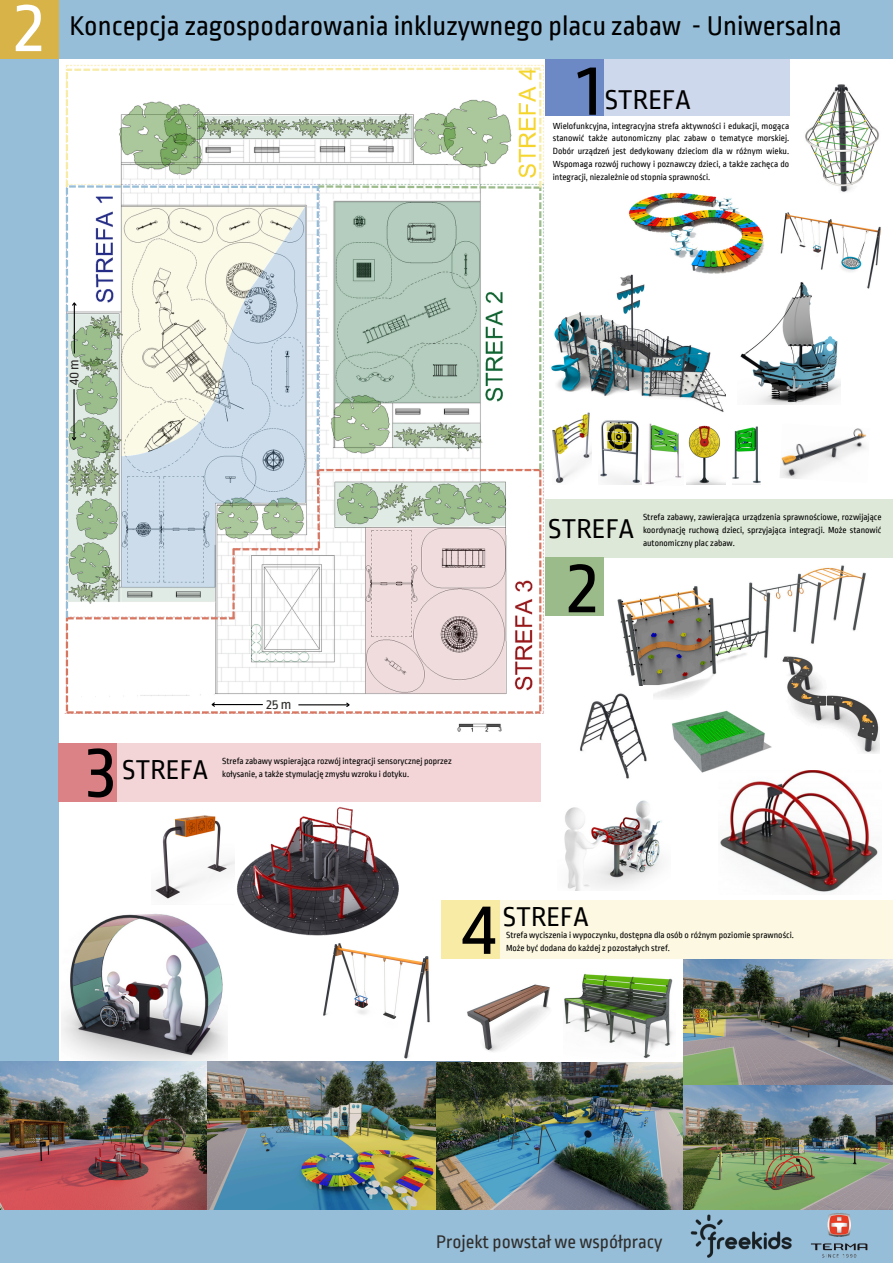
<style>
.page{position:relative;width:893px;height:1263px;background:#fff}
.page>*{position:absolute;margin:0;border:0;box-sizing:border-box;transform-origin:0 0}
.t1{font:78.53px "Ropa Sans";color:#000}
.t2{font:75.97px "Ropa Sans";color:#fff}
.t3{font:28.58px "Ropa Sans";color:#000}
.t4{font:19.27px "Ropa Sans";color:#302e2d}
.t5{font:14.33px "Ropa Sans";letter-spacing:.09em;color:#302e2d}
.t6{font:9.23px/12.9px "Ropa Sans";color:#000;text-align:justify}
</style>
<div class="page">
<img style="left:58px;top:58px;width:553px;height:686px">
<div style="left:545px;top:500px;width:348px;height:58px;background:#dee8d8"></div>
<div style="left:117px;top:743px;width:423px;height:59px;background:#f3d5d7"></div>
<div style="left:545px;top:557px;width:59px;height:59px;background:#9cbb8a"></div>
<img style="left:617px;top:565px;width:249px;height:133px">
<div style="left:603px;top:58px;width:186px;height:58px;background:#ced8ec"></div>
<div style="left:545px;top:58px;width:59px;height:58px;background:#6c89c6"></div>
<div style="left:0;top:58px;width:58px;height:1205px;background:#96bed8"></div>
<img style="left:545px;top:270px;width:181px;height:151px">
<img style="left:805px;top:84px;width:74px;height:108px">
<div style="left:58px;top:0;width:835px;height:58px;background:#96bed8"></div>
<div style="left:499px;top:900px;width:394px;height:59px;background:#fcf8e1"></div>
<img style="left:467px;top:984px;width:83px;height:68px">
<div style="left:441px;top:900px;width:58px;height:59px;background:#f8eba5"></div>
<img style="left:780px;top:212px;width:101px;height:77px">
<img style="left:740px;top:282px;width:100px;height:123px">
<img style="left:323px;top:945px;width:107px;height:114px">
<img style="left:780px;top:428px;width:87px;height:51px">
<img style="left:781px;top:653px;width:99px;height:100px">
<img style="left:672px;top:710px;width:100px;height:63px">
<img style="left:718px;top:770px;width:160px;height:123px">
<div style="left:0;top:1208px;width:893px;height:55px;background:#96bed8"></div>
<img style="left:0;top:1062px;width:436px;height:148px">
<img style="left:628px;top:192px;width:136px;height:82px">
<img style="left:62px;top:913px;width:165px;height:147px">
<img style="left:553px;top:411px;width:38px;height:74px">
<img style="left:598px;top:419px;width:44px;height:66px">
<img style="left:645px;top:423px;width:37px;height:62px">
<img style="left:732px;top:426px;width:29px;height:59px">
<img style="left:686px;top:425px;width:40px;height:60px">
<img style="left:564px;top:800px;width:98px;height:90px">
<img style="left:572px;top:686px;width:81px;height:93px">
<img style="left:436px;top:1062px;width:247px;height:148px">
<img style="left:683px;top:1084px;width:210px;height:125px">
<img style="left:155px;top:815px;width:79px;height:84px">
<img style="left:236px;top:807px;width:163px;height:138px">
<div style="left:58px;top:743px;width:59px;height:59px;background:#db8287"></div>
<div style="left:0;top:0;width:58px;height:58px;background:#d8b348"></div>
<img style="left:564px;top:974px;width:109px;height:84px">
<img style="left:683px;top:959px;width:210px;height:125px">
<img style="left:678px;top:1206px;width:121px;height:52px">
<img style="left:799px;top:1201px;width:81px;height:57px">
<svg style="left:66px;top:68px;width:475px;height:645px"></svg>
<p class="t2" style="left:15px;top:-13px;width:31px">2</p>
<p class="t3" style="left:69px;top:11px;width:774px">Koncepcja zagospodarowania inkluzywnego placu zabaw - Uniwersalna</p>
<p class="t1" style="left:577px;top:49px;width:26px">1</p>
<p class="t3" style="left:605px;top:85px;width:87px">STREFA</p>
<p class="t6" style="left:553px;top:119px;width:238px">Wielofunkcyjna, integracyjna strefa aktywności i edukacji, mogąca stanowić także autonomiczny plac zabaw o tematyce morskiej.<br>Dobór urządzeń jest dedykowany dzieciom dla w różnym wieku.<br>Wspomaga rozwój ruchowy i poznawczy dzieci, a także zachęca do integracji, niezależnie od stopnia sprawności.</p>
<p class="t5" style="left:66px;top:385px;width:28px;rotate:-90deg">40m</p>
<p class="t5" style="left:266px;top:697px;width:26px">25m</p>
<p class="t1" style="left:86px;top:730px;width:32px">3</p>
<p class="t6" style="left:222px;top:755px;width:231px">Strefa zabawy wspierająca rozwój integracji sensorycznej poprzez kołysanie, a także stymulację zmysłu wzroku i dotyku.</p>
<p class="t3" style="left:122px;top:755px;width:87px">STREFA</p>
<h4 class="t3" style="left:548px;top:513px;width:87px">STREFA</h4>
<p class="t1" style="left:568px;top:546px;width:32px">2</p>
<h4 class="t6" style="left:643px;top:510px;width:240px">Strefa zabawy, zawierająca urządzenia sprawnościowe, rozwijające koordynację ruchową dzieci, sprzyjająca integracji. Może stanowić autonomiczny plac zabaw.</h4>
<p class="t1" style="left:463px;top:888px;width:35px">4</p>
<p class="t3" style="left:503px;top:902px;width:87px">STREFA</p>
<h1 class="t6" style="left:506px;top:928px;width:289px">Strefa wyciszenia i wypoczynku, dostępna dla osób o różnym poziomie sprawności.</h1>
<h1 class="t6" style="left:506px;top:941px;width:165px">Może być dodana do każdej z pozostałych stref.</h1>
<p class="t4" style="left:436px;top:1232px;width:228px">Projekt powstał we współpracy</p>
</div>
